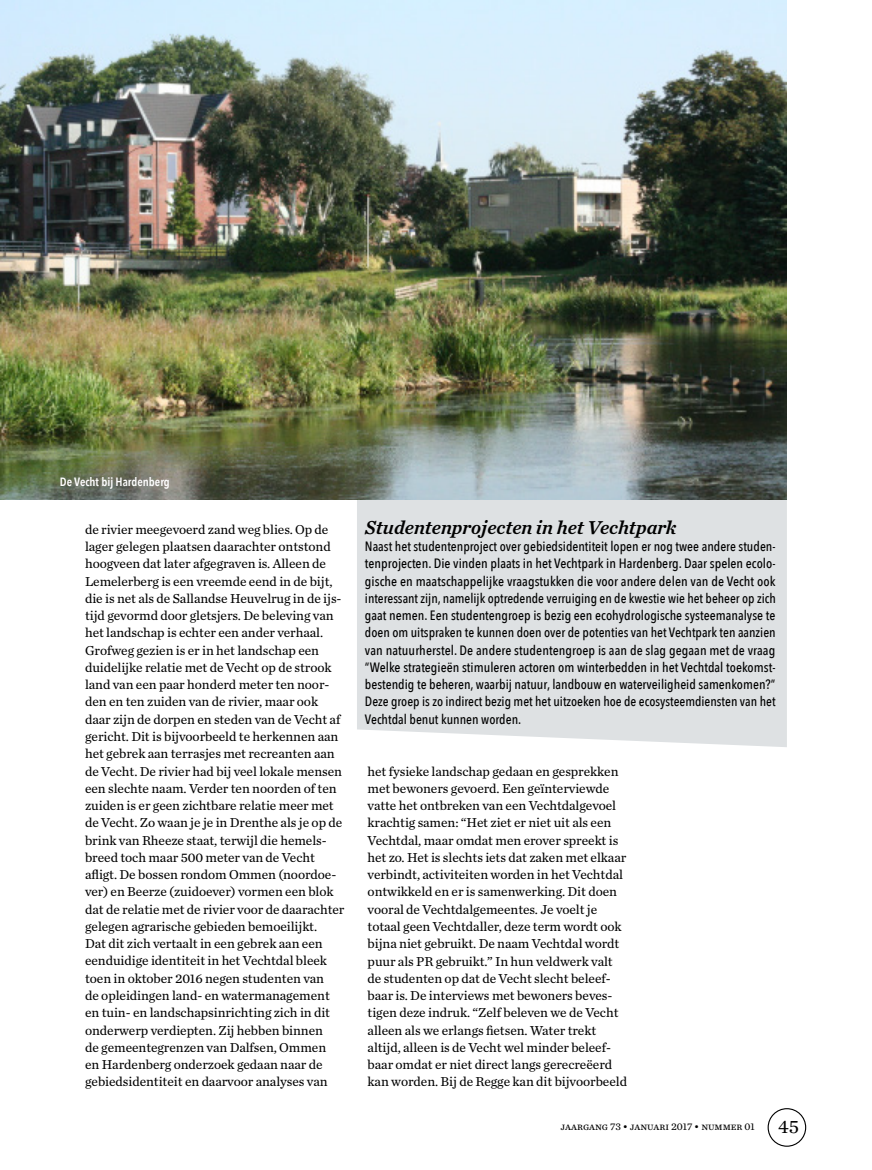
<style>
.page{position:relative;width:872px;height:1170px;background:#fff}
.page>*{position:absolute;margin:0;border:0;box-sizing:border-box;transform-origin:0 0}
.t1{font:italic 19.5px "Chronicle Text G3 Semi";color:#000}
.t2{font:13.5px/17.2px "Chronicle Text G2";letter-spacing:-.005em;color:#000}
.t3{font:500 13.5px/17.2px "Avenir Next Condensed";color:#000;text-align:justify}
.t4{font:600 12px "Avenir Next Condensed";color:#fff}
.t5{font:10.5px "Chronicle Text G2";color:#000}
.s1{font-family:"Chronicle Text G1";font-size:19.5px}
</style>
<div class="page">
<div style="left:767px;top:1107px;width:39px;height:39px;border:1px solid #000;border-radius:50%"></div>
<div style="left:357px;top:499px;width:430px;height:248px;background:#dee1e3"></div>
<img style="left:0;top:0;width:787px;height:499px">
<p class="t4" style="left:60px;top:471px;width:111px">De Vecht bij Hardenberg</p>
<p class="t2" style="left:85px;top:520px;width:261px">de rivier meegevoerd zand weg blies. Op de lager gelegen plaatsen daarachter ontstond hoogveen dat later afgegraven is. Alleen de Lemelerberg is een vreemde eend in de bijt, die is net als de Sallandse Heuvelrug in de ijs&shy;tijd gevormd door gletsjers. De beleving van het landschap is echter een ander verhaal.<br>Grofweg gezien is er in het landschap een duidelijke relatie met de Vecht op de strook land van een paar honderd meter ten noor&shy;den en ten zuiden van de rivier, maar ook daar zijn de dorpen en steden van de Vecht af gericht. Dit is bijvoorbeeld te herkennen aan het gebrek aan terrasjes met recreanten aan de Vecht. De rivier had bij veel lokale mensen een slechte naam. Verder ten noorden of ten zuiden is er geen zichtbare relatie meer met de Vecht. Zo waan je je in Drenthe als je op de brink van Rheeze staat, terwijl die hemels&shy;breed toch maar 500 meter van de Vecht afligt. De bossen rondom Ommen (noordoe&shy;ver) en Beerze (zuidoever) vormen een blok dat de relatie met de rivier voor de daarachter gelegen agrarische gebieden bemoeilijkt.<br>Dat dit zich vertaalt in een gebrek aan een eenduidige identiteit in het Vechtdal bleek toen in oktober 2016 negen studenten van<br>de opleidingen land- en watermanagement en tuin- en landschapsinrichting zich in dit onderwerp verdiepten. Zij hebben binnen<br>de gemeentegrenzen van Dalfsen, Ommen<br>en Hardenberg onderzoek gedaan naar de gebiedsidentiteit en daarvoor analyses van</p>
<h1 class="t1" style="left:365px;top:512px;width:313px">Studentenprojecten in het Vechtpark</h1>
<p class="t3" style="left:365px;top:537px;width:412px">Naast het studentenproject over gebiedsidentiteit lopen er nog twee andere studen&shy;tenprojecten. Die vinden plaats in het Vechtpark in Hardenberg. Daar spelen ecolo&shy;gische en maatschappelijke vraagstukken die voor andere delen van de Vecht ook interessant zijn, namelijk optredende verruiging en de kwestie wie het beheer op zich gaat nemen. Een studentengroep is bezig een ecohydrologische systeemanalyse te doen om uitspraken te kunnen doen over de potenties van het Vechtpark ten aanzien van natuurherstel. De andere studentengroep is aan de slag gegaan met de vraag “Welke strategieën stimuleren actoren om winterbedden in het Vechtdal toekomst&shy;bestendig te beheren, waarbij natuur, landbouw en waterveiligheid samenkomen?” Deze groep is zo indirect bezig met het uitzoeken hoe de ecosysteemdiensten van het Vechtdal benut kunnen worden.</p>
<p class="t2" style="left:367px;top:761px;width:261px">het fysieke landschap gedaan en gesprekken met bewoners gevoerd. Een geïnterviewde vatte het ontbreken van een Vechtdalgevoel krachtig samen: “Het ziet er niet uit als een Vechtdal, maar omdat men erover spreekt is het zo. Het is slechts iets dat zaken met elkaar verbindt, activiteiten worden in het Vechtdal ontwikkeld en er is samenwerking. Dit doen vooral de Vechtdalgemeentes. Je voelt je totaal geen Vechtdaller, deze term wordt ook bijna niet gebruikt. De naam Vechtdal wordt puur als PR gebruikt.” In hun veldwerk valt de studenten op dat de Vecht slecht beleef&shy;baar is. De interviews met bewoners beves&shy;tigen deze indruk. “Zelf beleven we de Vecht alleen als we erlangs fietsen. Water trekt altijd, alleen is de Vecht wel minder beleef&shy;baar omdat er niet direct langs gerecreëerd kan worden. Bij de Regge kan dit bijvoorbeeld</p>
<p class="t5" style="left:560px;top:1117px;width:240px">jaargang 73 • januari 2017 • nummer 01 <span class="s1">45</span></p>
</div>
